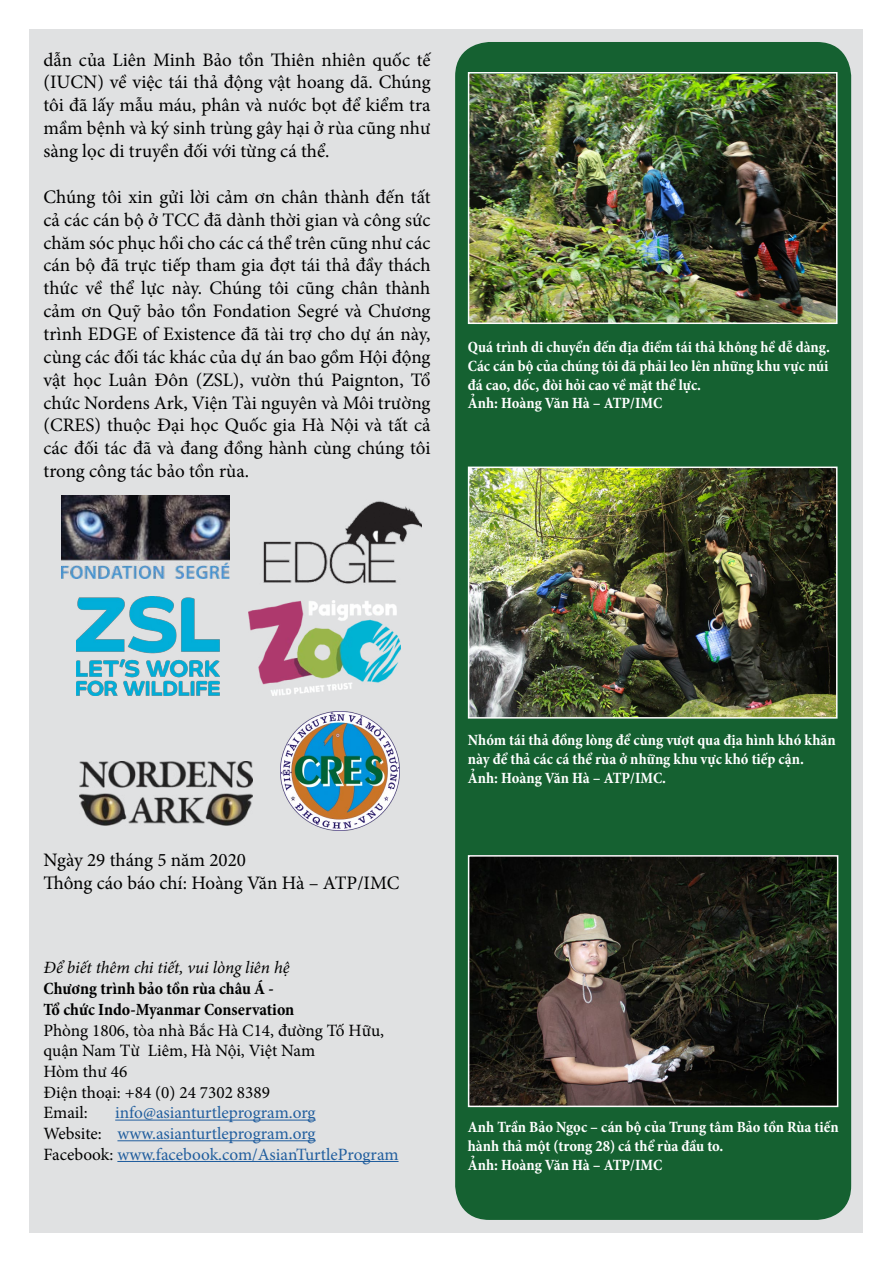
<style>
.page{position:relative;width:893px;height:1263px;background:#fff}
.page>*{position:absolute;margin:0;border:0;box-sizing:border-box;transform-origin:0 0}
.t1{font:19.05px/22.8px "Minion Pro";color:#000;text-align:justify}
.t2{font:17.25px/20.7px "Minion Pro";color:#215e9e}
.t3{font:17.25px/20.7px "Minion Pro";color:#000}
.t4{font:700 condensed 17.25px/20.7px "Minion Pro";color:#000}
.t5{font:italic 17.25px "Minion Pro";letter-spacing:-.005em;color:#000}
.t6{font:700 condensed 15.75px/18.9px "Minion Pro";color:#fff}
.s1{color:#000}
</style>
<div class="page">
<div style="left:29px;top:29px;width:833px;height:1204px;background:#e0e1e2"></div>
<hr style="left:115px;top:1120px;width:201px;height:1px;background:#215e9e">
<hr style="left:117px;top:1140px;width:199px;height:1px;background:#215e9e">
<hr style="left:117px;top:1161px;width:282px;height:1px;background:#215e9e">
<div style="left:455px;top:42px;width:396px;height:1178px;background:#156131;border-radius:34px"></div>
<img style="left:471px;top:75px;width:363px;height:246px">
<div style="left:468px;top:72px;width:369px;height:252px;border:2px solid #fff"></div>
<img style="left:471px;top:469px;width:363px;height:246px">
<div style="left:468px;top:466px;width:369px;height:252px;border:2px solid #fff"></div>
<img style="left:471px;top:858px;width:364px;height:246px">
<div style="left:468px;top:855px;width:370px;height:252px;border:2px solid #fff"></div>
<img style="left:62px;top:495px;width:167px;height:84px">
<img style="left:263px;top:501px;width:159px;height:100px">
<img style="left:76px;top:596px;width:144px;height:100px">
<img style="left:248px;top:601px;width:153px;height:95px">
<img style="left:80px;top:761px;width:172px;height:65px">
<img style="left:280px;top:711px;width:119px;height:119px">
<p class="t1" style="left:44px;top:48px;width:389px">dẫn của Liên Minh Bảo tồn Thiên nhiên quốc tế (IUCN) về việc tái thả động vật hoang dã. Chúng tôi đã lấy mẫu máu, phân và nước bọt để kiểm tra mầm bệnh và ký sinh trùng gây hại ở rùa cũng như sàng lọc di truyền đối với từng cá thể.</p>
<p class="t1" style="left:44px;top:185px;width:389px">Chúng tôi xin gửi lời cảm ơn chân thành đến tất cả các cán bộ ở TCC đã dành thời gian và công sức chăm sóc phục hồi cho các cá thể trên cũng như các cán bộ đã trực tiếp tham gia đợt tái thả đầy thách thức về thể lực này. Chúng tôi cũng chân thành cảm ơn Quỹ bảo tồn Fondation Segré và Chương trình EDGE of Existence đã tài trợ cho dự án này, cùng các đối tác khác của dự án bao gồm Hội động vật học Luân Đôn (ZSL), vườn thú Paignton, Tổ chức Nordens Ark, Viện Tài nguyên và Môi trường (CRES) thuộc Đại học Quốc gia Hà Nội và tất cả các đối tác đã và đang đồng hành cùng chúng tôi trong công tác bảo tồn rùa.</p>
<p class="t6" style="left:468px;top:337px;width:364px">Quá trình di chuyển đến địa điểm tái thả không hề dễ dàng.<br>Các cán bộ của chúng tôi đã phải leo lên những khu vực núi đá cao, dốc, đòi hỏi cao về mặt thể lực.<br>Ảnh: Hoàng Văn Hà – ATP/IMC</p>
<p class="t1" style="left:44px;top:848px;width:358px">Ngày 29 tháng 5 năm 2020<br>Thông cáo báo chí: Hoàng Văn Hà – ATP/IMC</p>
<p class="t5" style="left:44px;top:956px;width:248px">Để biết thêm chi tiết, vui lòng liên hệ</p>
<p class="t4" style="left:44px;top:978px;width:252px">Chương trình bảo tồn rùa châu Á -<br>Tổ chức Indo-Myanmar Conservation</p>
<p class="t3" style="left:44px;top:1020px;width:342px">Phòng 1806, tòa nhà Bắc Hà C14, đường Tố Hữu, quận Nam Từ Liêm, Hà Nội, Việt Nam<br>Hòm thư 46<br>Điện thoại: +84 (0) 24 7302 8389<br>Email:</p>
<p class="t2" style="left:44px;top:1102px;width:357px;text-indent:72px">info@asianturtleprogram.org<br><span class="s1">Website:</span> www.asianturtleprogram.org<br><span class="s1">Facebook:</span> www.facebook.com/AsianTurtleProgram</p>
<p class="t6" style="left:468px;top:731px;width:369px">Nhóm tái thả đồng lòng để cùng vượt qua địa hình khó khăn này để thả các cá thể rùa ở những khu vực khó tiếp cận.<br>Ảnh: Hoàng Văn Hà – ATP/IMC.</p>
<p class="t6" style="left:468px;top:1117px;width:372px">Anh Trần Bảo Ngọc – cán bộ của Trung tâm Bảo tồn Rùa tiến hành thả một (trong 28) cá thể rùa đầu to.<br>Ảnh: Hoàng Văn Hà – ATP/IMC</p>
</div>
